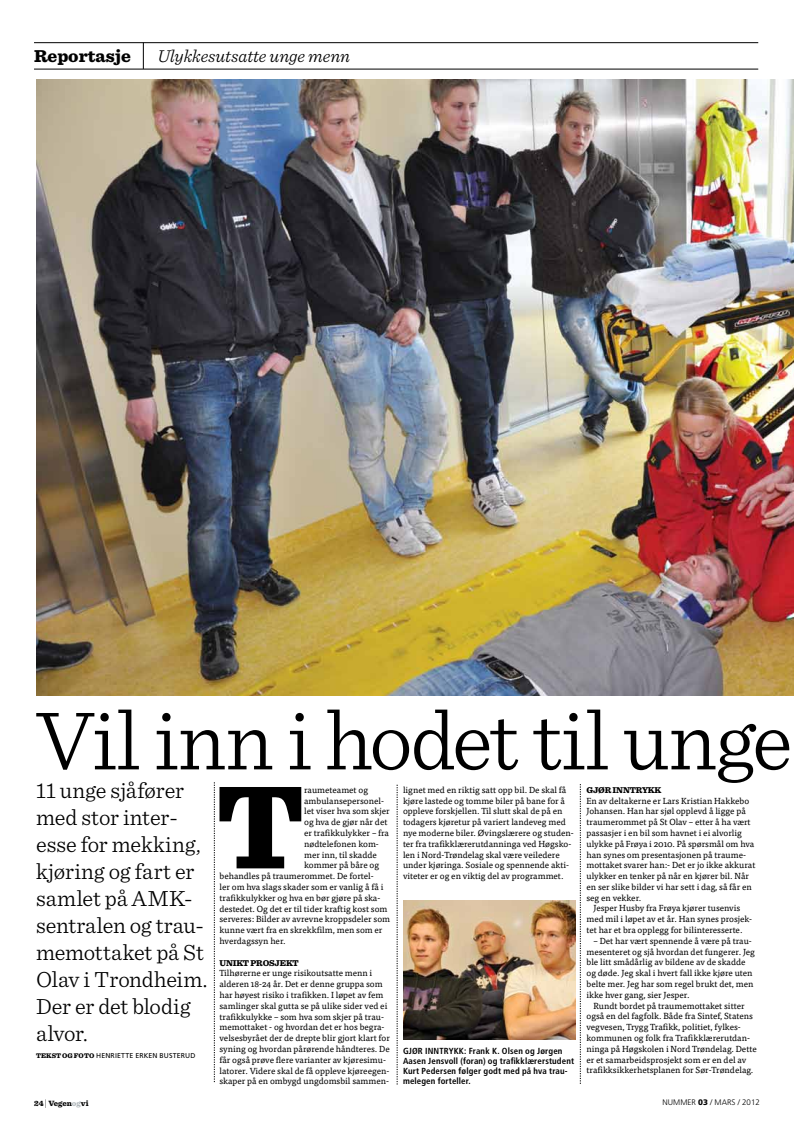
<style>
.page{position:relative;width:794px;height:1134px;background:#fff}
.page>*{position:absolute;margin:0;border:0;box-sizing:border-box;transform-origin:0 0}
.t1{font:900 123.7px "Sentinel";color:#000}
.t2{font:300 87px "Sentinel";letter-spacing:-.015em;color:#000}
.t3{font:300 23px/27px "Sentinel";letter-spacing:-.005em;color:#000}
.t4{font:italic 300 18px "Sentinel";color:#000}
.t5{font:900 18px "Sentinel";color:#000}
.t6{font:8.8px/10.8px "Tisa OT";color:#000}
.t7{font:700 condensed 8.8px/10px "Frutiger LT Std";letter-spacing:.015em;color:#000}
.t8{font:900 8.8px "Sentinel";letter-spacing:-.015em;color:#000}
.t9{font:300 8px "Frutiger LT Std";color:#000}
.t10{font:900 8px "Sentinel";color:#000}
.t11{font:900 7px "Sentinel";letter-spacing:.01em;color:#000}
.t12{font:7px "Frutiger LT Std";color:#000}
.s1{font-family:"Frutiger LT Std";font-weight:400}
.s2{font-weight:300;font-size:9.6px}
.s3{color:#b0b7bb}
.s4{font-weight:900}
</style>
<div class="page">
<hr style="left:34px;top:69px;width:724px;height:1px;background:#000">
<hr style="left:34px;top:43px;width:724px;height:1px;background:#000">
<svg style="left:143px;top:43px;width:1px;height:26px"></svg>
<img style="left:36px;top:80px;width:758px;height:615px">
<img style="left:403px;top:901px;width:172px;height:139px">
<svg style="left:580px;top:784px;width:1px;height:300px"></svg>
<svg style="left:397px;top:785px;width:1px;height:300px"></svg>
<svg style="left:214px;top:782px;width:1px;height:300px"></svg>
<h3 class="t5" style="left:34px;top:41px;width:98px">Reportasje</h3>
<h3 class="t4" style="left:157px;top:42px;width:194px">Ulykkesutsatte unge menn</h3>
<h2 class="t2" style="left:36px;top:675px;width:758px">Vil inn i hodet til unge</h2>
<h3 class="t3" style="left:36px;top:775px;width:173px">11 unge sjåfører med stor inter&shy;esse for mekking, kjøring og fart er samlet på AMK&shy;sentralen og trau&shy;memottaket på St<br>Olav i Trondheim.<br>Der er det blodig alvor.</h3>
<p class="t11" style="left:36px;top:1050px;width:71px">TEKST OG FOTO <span class="s1">HENRIETTE</span></p>
<p class="t12" style="left:135px;top:1052px;width:6px">ERKEN</p>
<p class="t12" style="left:160px;top:1052px;width:19px">BU STERUD</p>
<p class="t6" style="left:403px;top:784px;width:172px">lignet med en riktig satt opp bil. De skal få kjøre lastede og tomme biler på bane for å oppleve forskjellen. Til slutt skal de på en todagers kjøretur på variert landeveg med nye moderne biler. Øvingslærere og studen&shy;ter fra trafikklærerutdanninga ved Høgsko&shy;len i Nord-Trøndelag skal være veiledere under kjøringa. Sosiale og spennende akti&shy;viteter er og en viktig del av programmet.</p>
<p class="t8" style="left:586px;top:783px;width:38px">Gjør inntr</p>
<p class="t8" style="left:642px;top:783px;width:14px">ykk</p>
<h1 class="t1" style="left:217px;top:728px;width:89px">T</h1>
<p class="t6" style="left:304px;top:784px;width:66px">raumeteamet og</p>
<p class="t6" style="left:586px;top:795px;width:164px">En av deltakerne er Lars Kristian Hakkebo</p>
<p class="t6" style="left:586px;top:806px;width:161px">Johansen. Han har sjøl opplevd å ligge på</p>
<p class="t6" style="left:586px;top:817px;width:166px">traumerommet på St Olav – etter å ha vært</p>
<p class="t6" style="left:586px;top:827px;width:157px">passasjer i en bil som havnet i ei alvorlig</p>
<p class="t6" style="left:586px;top:838px;width:169px">ulykke på Frøya i 2010. På spørsmål om hva</p>
<p class="t6" style="left:586px;top:849px;width:161px">han synes om presentasjonen på traume-</p>
<p class="t6" style="left:586px;top:860px;width:170px">mottaket svarer han:- Det er jo ikke akkurat</p>
<p class="t6" style="left:586px;top:871px;width:164px">ulykker en tenker på når en kjører bil. Når</p>
<p class="t6" style="left:586px;top:881px;width:167px">en ser slike bilder vi har sett i dag, så får en</p>
<p class="t6" style="left:586px;top:892px;width:56px">seg en vekker.</p>
<p class="t6" style="left:593px;top:903px;width:148px">Jesper Husby fra Frøya kjører tusenvis</p>
<p class="t6" style="left:586px;top:914px;width:167px">med mil i løpet av et år. Han synes prosjek-</p>
<p class="t6" style="left:586px;top:925px;width:158px">tet har et bra opplegg for bilinteresserte.</p>
<p class="t6" style="left:586px;top:935px;width:170px;text-indent:7px">– Det har vært spennende å være på trau&shy;mesenteret og sjå hvordan det fungerer. Jeg ble litt smådårlig av bildene av de skadde og døde. Jeg skal i hvert fall ikke kjøre uten belte mer. Jeg har som regel brukt det, men ikke hver gang, sier Jesper.</p>
<p class="t6" style="left:586px;top:1000px;width:172px;text-indent:7px">Rundt bordet på traumemottaket sitter også en del fagfolk. Både fra Sintef, Statens vegvesen, Trygg Trafikk, politiet, fylkes&shy;kommunen og folk fra Trafikklærerutdan&shy;ninga på Høgskolen i Nord Trøndelag. Dette er et samarbeidsprosjekt som er en del av trafikksikkerhetsplanen for Sør-Trøndelag.</p>
<p class="t6" style="left:304px;top:795px;width:81px">ambulansepersonel-</p>
<p class="t6" style="left:304px;top:806px;width:87px">let viser hva som skjer</p>
<p class="t6" style="left:304px;top:817px;width:85px">og hva de gjør når det</p>
<p class="t6" style="left:304px;top:828px;width:86px">er trafikkulykker – fra</p>
<p class="t6" style="left:304px;top:838px;width:76px">nødtelefonen kom-</p>
<p class="t6" style="left:304px;top:849px;width:74px">mer inn, til skadde</p>
<p class="t6" style="left:304px;top:860px;width:76px">kommer på båre og</p>
<p class="t6" style="left:219px;top:871px;width:156px">behandles på traumerommet. De fortel-</p>
<p class="t6" style="left:219px;top:881px;width:165px">ler om hva slags skader som er vanlig å få i</p>
<p class="t6" style="left:219px;top:892px;width:162px">trafikkulykker og hva en bør gjøre på ska-</p>
<p class="t6" style="left:219px;top:903px;width:169px">destedet. Og det er til tider kraftig kost som</p>
<p class="t6" style="left:219px;top:914px;width:172px">serveres: Bilder av avrevne kroppsdeler som</p>
<p class="t6" style="left:219px;top:925px;width:164px">kunne vært fra en skrekkfilm, men som er</p>
<p class="t6" style="left:219px;top:935px;width:68px">hverdagssyn her.</p>
<p class="t8" style="left:219px;top:955px;width:74px">Unikt prosjekt</p>
<p class="t6" style="left:219px;top:968px;width:172px">Tilhørerne er unge risikoutsatte menn i alderen 18-24 år. Det er denne gruppa som har høyest risiko i trafikken. I løpet av fem samlinger skal gutta se på ulike sider ved ei trafikkulykke – som hva som skjer på trau&shy;memottaket - og hvordan det er hos begra&shy;velsesbyrået der de drepte blir gjort klart for syning og hvordan pårørende håndteres. De får også prøve flere varianter av kjøresimu&shy;latorer. Videre skal de få oppleve kjøreegen&shy;skaper på en ombygd ungdomsbil sammen-</p>
<p class="t7" style="left:403px;top:1046px;width:173px">Gjør inntrykk: Frank K. Olsen og Jørgen Aasen Jensvoll (foran) og trafikklærerstudent Kurt Pedersen følger godt med på hva trau&shy;melegen forteller.</p>
<p class="t10" style="left:34px;top:1096px;width:56px">24 <span class="s2">|</span> Vegen<span class="s3">og</span>vi</p>
<p class="t9" style="left:662px;top:1098px;width:99px">NUMMER <span class="s4">03</span> / MARS / 2012</p>
</div>
